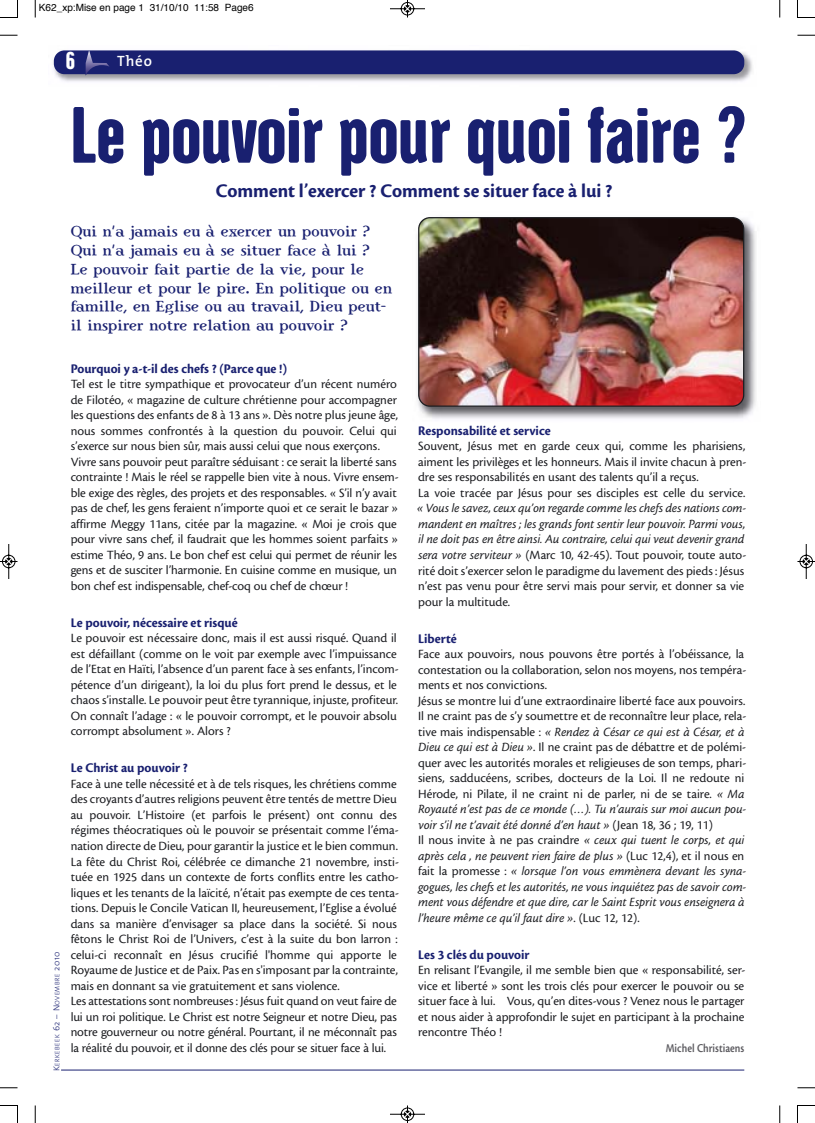
<style>
.page{position:relative;width:815px;height:1123px;background:#fff}
.page>*{position:absolute;margin:0;border:0;box-sizing:border-box;transform-origin:0 0}
.t1{font:83.75px "Hector Rounded";letter-spacing:-.02em;color:#192070}
.t2{font:25.75px "Hector Rounded";color:#fff}
.t3{font:20px "Cronos MM 700 72";color:#192070}
.t4{font:700 15px/18.8px "Ingriana";color:#192070;scale:.9 1}
.t5{font:600 15px "The Mix";color:#fff}
.t6{font:13.75px "Cronos MM 700 72";color:#192070}
.t7{font:13.12px/15.5px "Cronos MM 408 11";color:#1b1c20}
.t8{font:13.12px/15.5px "Cronos MM It 408 11";color:#1b1c20}
.t9{font:12.5px "Cronos MM 574 11";color:#5c5b60;scale:.85 1}
.t10{font:10px "Helvetica";color:#000}
.t11{font:300 6.5px "The Mix";letter-spacing:.065em;color:#192070}
.s1{font-size:8.75px}
.s2{font-family:"Cronos MM It 408 11"}
.s3{font-family:"Cronos MM 408 11"}
</style>
<div class="page">
<img style="left:53px;top:51px;width:700px;height:31px">
<div style="left:54px;top:50px;width:690px;height:24px;background:#192070;border-radius:11px"></div>
<svg style="left:86px;top:50px;width:24px;height:26px"></svg>
<hr style="left:61px;top:1070px;width:683px;height:1px;background:#192070">
<img style="left:417px;top:219px;width:339px;height:200px">
<img style="left:418px;top:217px;width:326px;height:190px">
<svg style="left:35px;top:0;width:1px;height:18px"></svg>
<svg style="left:0;top:35px;width:18px;height:1px"></svg>
<svg style="left:779px;top:0;width:1px;height:18px"></svg>
<svg style="left:797px;top:35px;width:18px;height:1px"></svg>
<svg style="left:35px;top:1105px;width:1px;height:18px"></svg>
<svg style="left:0;top:1087px;width:18px;height:1px"></svg>
<svg style="left:779px;top:1105px;width:1px;height:18px"></svg>
<svg style="left:797px;top:1087px;width:18px;height:1px"></svg>
<svg style="left:0;top:0;width:18px;height:18px"></svg>
<svg style="left:797px;top:0;width:18px;height:18px"></svg>
<svg style="left:0;top:1105px;width:18px;height:18px"></svg>
<svg style="left:797px;top:1105px;width:18px;height:18px"></svg>
<svg style="left:390px;top:0;width:35px;height:18px"></svg>
<svg style="left:390px;top:1105px;width:35px;height:18px"></svg>
<svg style="left:0;top:544px;width:18px;height:35px"></svg>
<svg style="left:797px;top:544px;width:18px;height:35px"></svg>
<p class="t10" style="left:39px;top:4px;width:216px">K62_xp:Mise en page 1 31/10/10 11:58 Page6</p>
<h2 class="t2" style="left:66px;top:52px;width:11px">6</h2>
<p class="t5" style="left:117px;top:55px;width:36px">Théo</p>
<h1 class="t1" style="left:71px;top:107px;width:678px">Le pouvoir pour quoi faire ?</h1>
<h3 class="t3" style="left:216px;top:183px;width:398px">Comment l’exercer ? Comment se situer face à lui ?</h3>
<p class="t4" style="left:71px;top:224px;width:358px">Qui n’a jamais eu à exercer un pouvoir ?<br>Qui n’a jamais eu à se situer face à lui ?<br>Le pouvoir fait partie de la vie, pour le meilleur et pour le pire. En politique ou en famille, en Eglise ou au travail, Dieu peut&shy;il inspirer notre relation au pouvoir ?</p>
<p class="t11" style="left:55px;top:1071px;width:121px;rotate:-90deg"><span class="s1">K</span>ERKEBEEK <span class="s1">62 – N</span>OVEMBRE <span class="s1">2010</span></p>
<p class="t6" style="left:71px;top:363px;width:218px">Pourquoi y a-t-il des chefs ? (Parce que !)</p>
<p class="t7" style="left:71px;top:377px;width:329px">Tel est le titre sympathique et provocateur d’un récent numéro de Filotéo, « magazine de culture chrétienne pour accompagner les questions des enfants de 8 à 13 ans ». Dès notre plus jeune âge, nous sommes confrontés à la question du pouvoir. Celui qui s’exerce sur nous bien sûr, mais aussi celui que nous exerçons.<br>Vivre sans pouvoir peut paraître séduisant : ce serait la liberté sans contrainte ! Mais le réel se rappelle bien vite à nous. Vivre ensem&shy;ble exige des règles, des projets et des responsables. « S’il n’y avait pas de chef, les gens feraient n’importe quoi et ce serait le bazar » affirme Meggy 11ans, citée par la magazine. « Moi je crois que pour vivre sans chef, il faudrait que les hommes soient parfaits » estime Théo, 9 ans. Le bon chef est celui qui permet de réunir les gens et de susciter l’harmonie. En cuisine comme en musique, un bon chef est indispensable, chef-coq ou chef de chœur !</p>
<p class="t6" style="left:71px;top:617px;width:168px">Le pouvoir, nécessaire et risqué</p>
<p class="t7" style="left:71px;top:631px;width:329px">Le pouvoir est nécessaire donc, mais il est aussi risqué. Quand il est défaillant (comme on le voit par exemple avec l’impuissance de l’Etat en Haïti, l’absence d’un parent face à ses enfants, l’incom&shy;pétence d’un dirigeant), la loi du plus fort prend le dessus, et le chaos s’installe. Le pouvoir peut être tyrannique, injuste, profiteur.<br>On connaît l’adage : « le pouvoir corrompt, et le pouvoir absolu corrompt absolument ». Alors ?</p>
<p class="t6" style="left:71px;top:763px;width:119px">Le Christ au pouvoir ?</p>
<p class="t7" style="left:71px;top:777px;width:330px">Face à une telle nécessité et à de tels risques, les chrétiens comme des croyants d’autres religions peuvent être tentés de mettre Dieu au pouvoir. L’Histoire (et parfois le présent) ont connu des régimes théocratiques où le pouvoir se présentait comme l’éma&shy;nation directe de Dieu, pour garantir la justice et le bien commun.<br>La fête du Christ Roi, célébrée ce dimanche 21 novembre, insti&shy;tuée en 1925 dans un contexte de forts conflits entre les catho&shy;liques et les tenants de la laïcité, n’était pas exempte de ces tenta&shy;tions. Depuis le Concile Vatican II, heureusement, l’Eglise a évolué dans sa manière d’envisager sa place dans la société. Si nous fêtons le Christ Roi de l’Univers, c’est à la suite du bon larron : celui-ci reconnaît en Jésus crucifié l'homme qui apporte le Royaume de Justice et de Paix. Pas en s'imposant par la contrainte, mais en donnant sa vie gratuitement et sans violence.<br>Les attestations sont nombreuses : Jésus fuit quand on veut faire de lui un roi politique. Le Christ est notre Seigneur et notre Dieu, pas notre gouverneur ou notre général. Pourtant, il ne méconnaît pas la réalité du pouvoir, et il donne des clés pour se situer face à lui.</p>
<p class="t6" style="left:418px;top:426px;width:134px">Responsabilité et service</p>
<p class="t7" style="left:418px;top:440px;width:330px">Souvent, Jésus met en garde ceux qui, comme les pharisiens, aiment les privilèges et les honneurs. Mais il invite chacun à pren&shy;dre ses responsabilités en usant des talents qu’il a reçus.<br>La voie tracée par Jésus pour ses disciples est celle du service.</p>
<p class="t8" style="left:417px;top:502px;width:331px;text-align:justify">« Vous le savez, ceux qu’on regarde comme les chefs des nations com&shy;mandent en maîtres ; les grands font sentir leur pouvoir. Parmi vous, il ne doit pas en être ainsi. Au contraire, celui qui veut devenir grand</p>
<p class="t7" style="left:418px;top:548px;width:329px"><span class="s2">sera votre serviteur »</span> (Marc 10, 42-45). Tout pouvoir, toute auto&shy;rité doit s’exercer selon le paradigme du lavement des pieds : Jésus n’est pas venu pour être servi mais pour servir, et donner sa vie pour la multitude.</p>
<p class="t6" style="left:418px;top:633px;width:40px">Liberté</p>
<p class="t7" style="left:418px;top:647px;width:330px">Face aux pouvoirs, nous pouvons être portés à l’obéissance, la contestation ou la collaboration, selon nos moyens, nos tempéra&shy;ments et nos convictions.<br>Jésus se montre lui d’une extraordinaire liberté face aux pouvoirs.<br>Il ne craint pas de s’y soumettre et de reconnaître leur place, rela-</p>
<p class="t8" style="left:418px;top:725px;width:327px"><span class="s3">tive mais indispensable :</span> « Rendez à César ce qui est à César, et à</p>
<p class="t7" style="left:418px;top:740px;width:330px"><span class="s2">Dieu ce qui est à Dieu »</span>. Il ne craint pas de débattre et de polémi&shy;quer avec les autorités morales et religieuses de son temps, phari&shy;siens, sadducéens, scribes, docteurs de la Loi. Il ne redoute ni Hérode, ni Pilate, il ne craint ni de parler, ni de se taire. <span class="s2">« Ma</span></p>
<p class="t8" style="left:418px;top:802px;width:329px">Royauté n’est pas de ce monde (…). Tu n’aurais sur moi aucun pou&shy;voir s’il ne t’avait été donné d’en haut » <span class="s3">(Jean 18, 36 ; 19, 11)</span></p>
<p class="t7" style="left:418px;top:833px;width:328px">Il nous invite à ne pas craindre <span class="s2">« ceux qui tuent le corps, et qui</span></p>
<p class="t8" style="left:418px;top:849px;width:329px">après cela , ne peuvent rien faire de plus » <span class="s3">(Luc 12,4), et il nous en fait la promesse :</span> « lorsque l’on vous emmènera devant les syna&shy;gogues, les chefs et les autorités, ne vous inquiétez pas de savoir com&shy;ment vous défendre et que dire, car le Saint Esprit vous enseignera à l’heure même ce qu’il faut dire »<span class="s3">. (Luc 12, 12).</span></p>
<p class="t6" style="left:418px;top:949px;width:113px">Les 3 clés du pouvoir</p>
<p class="t7" style="left:418px;top:963px;width:329px;text-align:justify">En relisant l’Evangile, il me semble bien que « responsabilité, ser&shy;vice et liberté » sont les trois clés pour exercer le pouvoir ou se situer face à lui. Vous, qu’en dites-vous ? Venez nous le partager et nous aider à approfondir le sujet en participant à la prochaine rencontre Théo !</p>
<p class="t9" style="left:665px;top:1043px;width:94px">Michel Christiaens</p>
</div>
